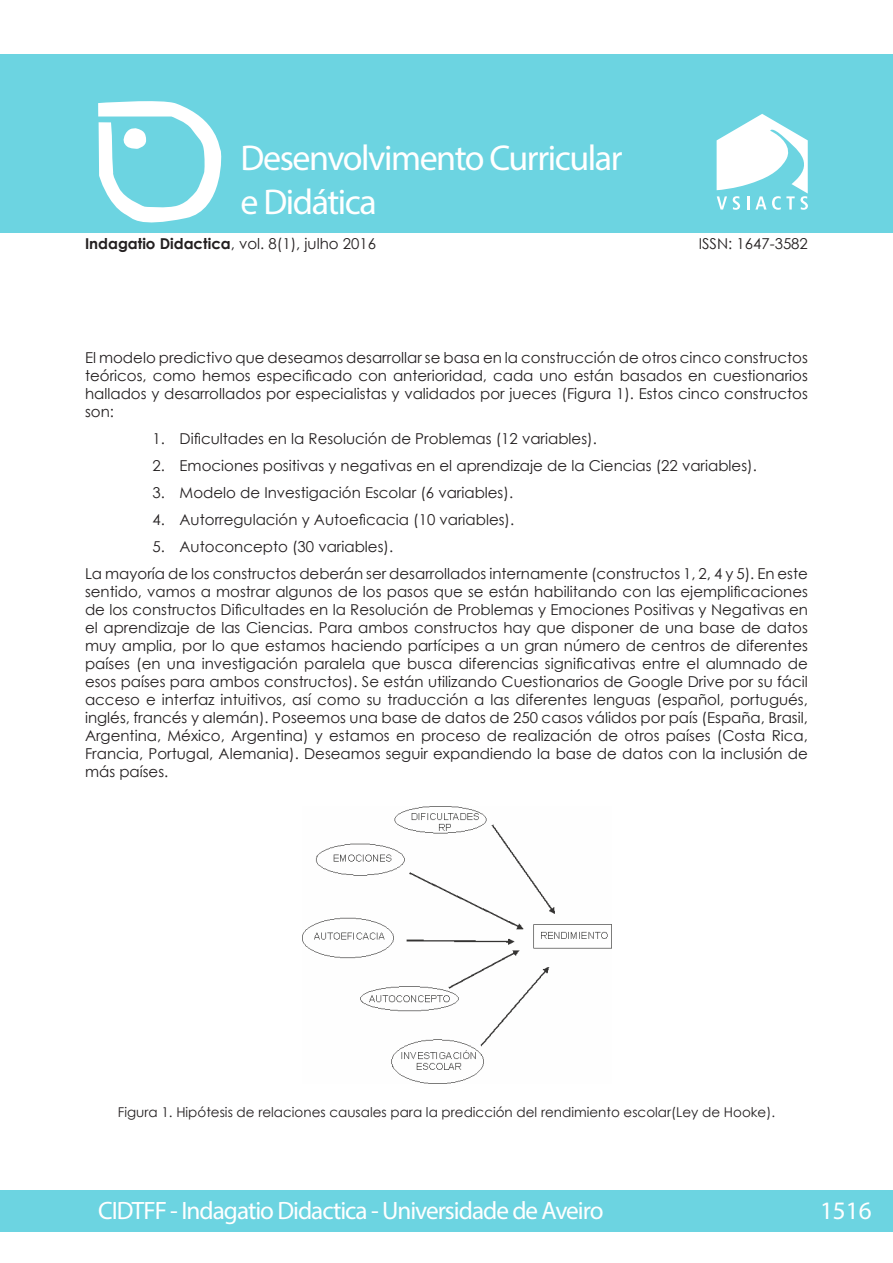
<style>
.page{position:relative;width:893px;height:1263px;background:#fff}
.page>*{position:absolute;margin:0;border:0;box-sizing:border-box;transform-origin:0 0}
.t1{font:36px/43.2px "Myriad Pro";letter-spacing:-.04em;color:#fff}
.t2{font:25.2px "Myriad Pro";letter-spacing:-.04em;color:#fff}
.t3{font:15px/18px "Century Gothic";color:#231f20;text-align:justify}
.t4{font:13.5px "Century Gothic";color:#231f20}
.s1{font-weight:700}
</style>
<div class="page">
<div style="left:0;top:1190px;width:892px;height:41px;background:#6cd4e1"></div>
<div style="left:0;top:54px;width:893px;height:179px;background:#6cd4e1"></div>
<hr style="left:892px;top:1190px;width:1px;height:41px;background:#6cd4e1">
<svg style="left:98px;top:101px;width:124px;height:122px"></svg>
<svg style="left:717px;top:114px;width:91px;height:96px"></svg>
<img style="left:302px;top:807px;width:310px;height:276px">
<h1 class="t1" style="left:241px;top:136px;width:384px">Desenvolvimento Curricular e Didática</h1>
<p class="t3" style="left:85px;top:234px;width:293px"><span class="s1">Indagatio Didactica</span>, vol. 8(1), julho 2016</p>
<p class="t3" style="left:699px;top:234px;width:111px">ISSN: 1647-3582</p>
<p class="t3" style="left:85px;top:348px;width:724px">El modelo predictivo que deseamos desarrollar se basa en la construcción de otros cinco constructos teóricos, como hemos especificado con anterioridad, cada uno están basados en cuestionarios hallados y desarrollados por especialistas y validados por jueces (Figura 1). Estos cinco constructos son:</p>
<p class="t3" style="left:153px;top:429px;width:446px">1. Dificultades en la Resolución de Problemas (12 variables).</p>
<p class="t3" style="left:153px;top:456px;width:606px">2. Emociones positivas y negativas en el aprendizaje de la Ciencias (22 variables).</p>
<p class="t3" style="left:153px;top:483px;width:362px">3. Modelo de Investigación Escolar (6 variables).</p>
<p class="t3" style="left:153px;top:510px;width:363px">4. Autorregulación y Autoeficacia (10 variables).</p>
<p class="t3" style="left:85px;top:533px;width:724px;line-height:27px;text-indent:67px">5. Autoconcepto (30 variables).<br>La mayoría de los constructos deberán ser desarrollados internamente (constructos 1, 2, 4 y 5). En este</p>
<p class="t3" style="left:85px;top:582px;width:724px">sentido, vamos a mostrar algunos de los pasos que se están habilitando con las ejemplificaciones de los constructos Dificultades en la Resolución de Problemas y Emociones Positivas y Negativas en el aprendizaje de las Ciencias. Para ambos constructos hay que disponer de una base de datos muy amplia, por lo que estamos haciendo partícipes a un gran número de centros de diferentes países (en una investigación paralela que busca diferencias significativas entre el alumnado de esos países para ambos constructos). Se están utilizando Cuestionarios de Google Drive por su fácil acceso e interfaz intuitivos, así como su traducción a las diferentes lenguas (español, portugués, inglés, francés y alemán). Poseemos una base de datos de 250 casos válidos por país (España, Brasil, Argentina, México, Argentina) y estamos en proceso de realización de otros países (Costa Rica, Francia, Portugal, Alemania). Deseamos seguir expandiendo la base de datos con la inclusión de más países.</p>
<p class="t4" style="left:118px;top:1103px;width:659px">Figura 1. Hipótesis de relaciones causales para la predicción del rendimiento escolar(Ley de Hooke).</p>
<h2 class="t2" style="left:98px;top:1194px;width:507px">CIDTFF - Indagatio Didactica - Universidade de Aveiro</h2>
<h2 class="t2" style="left:820px;top:1194px;width:53px">1516</h2>
</div>
